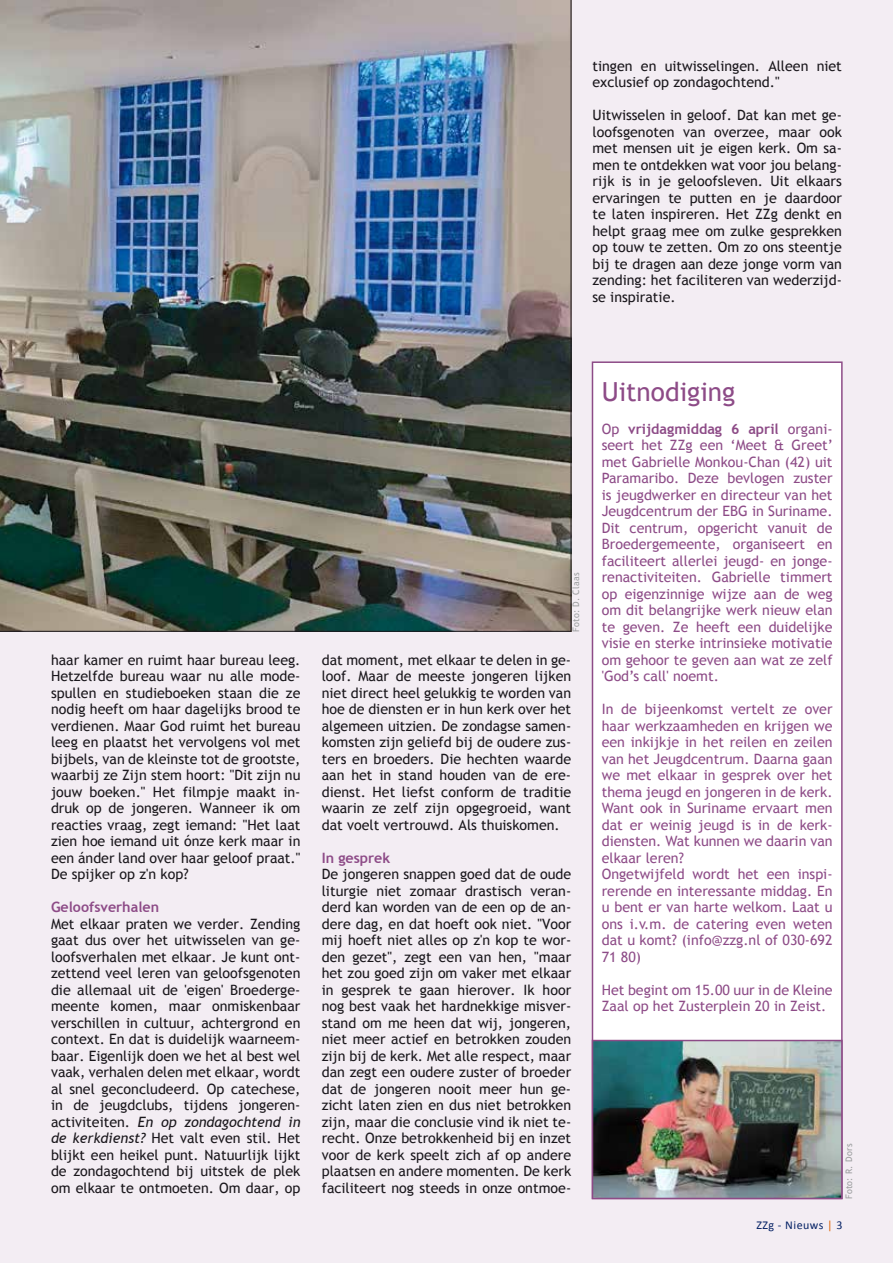
<style>
.page{position:relative;width:893px;height:1263px;background:#f3edf3}
.page>*{position:absolute;margin:0;border:0;box-sizing:border-box;transform-origin:0 0}
.t1{font:26.25px "Trebuchet MS";color:#8d4b87}
.t2{font:14.25px/16.5px "Trebuchet MS";color:#1a171c;text-align:justify}
.t3{font:14.25px/16.5px "Trebuchet MS";color:#8d4b87}
.t4{font:700 14.25px "Trebuchet MS";color:#8d4b87}
.t5{font:12px "Calibri";letter-spacing:.04em;color:#052265}
.t6{font:9px "Trebuchet MS";letter-spacing:.025em;color:#9c9e9f}
.s1{font-style:italic}
.s2{font-weight:700}
.s3{color:#e0670b}
</style>
<div class="page">
<img style="left:0;top:0;width:571px;height:632px">
<div style="left:592px;top:362px;width:250px;height:836px;background:#fff"></div>
<div style="left:592px;top:361px;width:251px;height:838px;border:2px solid #8d4b87"></div>
<img style="left:591px;top:1039px;width:252px;height:161px">
<p class="t2" style="left:592px;top:57px;width:251px">tingen en uitwisselingen. Alleen niet exclusief op zondagochtend."</p>
<p class="t2" style="left:592px;top:107px;width:251px">Uitwisselen in geloof. Dat kan met ge&shy;loofsgenoten van overzee, maar ook met mensen uit je eigen kerk. Om sa&shy;men te ontdekken wat voor jou belang&shy;rijk is in je geloofsleven. Uit elkaars ervaringen te putten en je daardoor te laten inspireren. Het ZZg denkt en helpt graag mee om zulke gesprekken op touw te zetten. Om zo ons steentje bij te dragen aan deze jonge vorm van zending: het faciliteren van wederzijd&shy;se inspiratie.</p>
<p class="t2" style="left:51px;top:651px;width:251px">haar kamer en ruimt haar bureau leeg.<br>Hetzelfde bureau waar nu alle mode&shy;spullen en studieboeken staan die ze nodig heeft om haar dagelijks brood te verdienen. Maar God ruimt het bureau leeg en plaatst het vervolgens vol met bijbels, van de kleinste tot de grootste, waarbij ze Zijn stem hoort: "Dit zijn nu jouw boeken." Het filmpje maakt in&shy;druk op de jongeren. Wanneer ik om reacties vraag, zegt iemand: "Het laat zien hoe iemand uit ónze kerk maar in een ánder land over haar geloof praat." De spijker op z'n kop?</p>
<p class="t4" style="left:51px;top:898px;width:110px">Geloofsverhalen</p>
<p class="t2" style="left:51px;top:915px;width:251px">Met elkaar praten we verder. Zending gaat dus over het uitwisselen van ge&shy;loofsverhalen met elkaar. Je kunt ont&shy;zettend veel leren van geloofsgenoten die allemaal uit de 'eigen' Broederge&shy;meente komen, maar onmiskenbaar verschillen in cultuur, achtergrond en context. En dat is duidelijk waarneem&shy;baar. Eigenlijk doen we het al best wel vaak, verhalen delen met elkaar, wordt al snel geconcludeerd. Op catechese, in de jeugdclubs, tijdens jongeren&shy;activiteiten. <span class="s1">En op zondagochtend in de kerkdienst?</span> Het valt even stil. Het blijkt een heikel punt. Natuurlijk lijkt de zondagochtend bij uitstek de plek om elkaar te ontmoeten. Om daar, op</p>
<p class="t6" style="left:571px;top:631px;width:61px;rotate:-90deg">Foto: D. Claas</p>
<p class="t2" style="left:322px;top:651px;width:251px">dat moment, met elkaar te delen in ge&shy;loof. Maar de meeste jongeren lijken niet direct heel gelukkig te worden van hoe de diensten er in hun kerk over het algemeen uitzien. De zondagse samen&shy;komsten zijn geliefd bij de oudere zus&shy;ters en broeders. Die hechten waarde aan het in stand houden van de ere&shy;dienst. Het liefst conform de traditie waarin ze zelf zijn opgegroeid, want dat voelt vertrouwd. Als thuiskomen.</p>
<p class="t4" style="left:322px;top:849px;width:70px">In gesprek</p>
<p class="t2" style="left:322px;top:866px;width:251px">De jongeren snappen goed dat de oude liturgie niet zomaar drastisch veran&shy;derd kan worden van de een op de an&shy;dere dag, en dat hoeft ook niet. "Voor mij hoeft niet alles op z'n kop te wor&shy;den gezet", zegt een van hen, "maar het zou goed zijn om vaker met elkaar in gesprek te gaan hierover. Ik hoor nog best vaak het hardnekkige misver&shy;stand om me heen dat wij, jongeren, niet meer actief en betrokken zouden zijn bij de kerk. Met alle respect, maar dan zegt een oudere zuster of broeder dat de jongeren nooit meer hun ge&shy;zicht laten zien en dus niet betrokken zijn, maar die conclusie vind ik niet te&shy;recht. Onze betrokkenheid bij en inzet voor de kerk speelt zich af op andere plaatsen en andere momenten. De kerk faciliteert nog steeds in onze ontmoe-</p>
<h1 class="t1" style="left:602px;top:376px;width:135px">Uitnodiging</h1>
<p class="t3" style="left:602px;top:420px;width:233px;text-align:justify">Op <span class="s2">vrijdagmiddag 6 april</span> organi&shy;seert het ZZg een ‘Meet &amp; Greet’ met Gabrielle Monkou-Chan (42) uit Paramaribo. Deze bevlogen zuster is jeugdwerker en directeur van het Jeugdcentrum der EBG in Suriname.<br>Dit centrum, opgericht vanuit de Broedergemeente, organiseert en faciliteert allerlei jeugd- en jonge&shy;renactiviteiten. Gabrielle timmert op eigenzinnige wijze aan de weg om dit belangrijke werk nieuw elan te geven. Ze heeft een duidelijke visie en sterke intrinsieke motivatie om gehoor te geven aan wat ze zelf 'God’s call' noemt.</p>
<p class="t3" style="left:602px;top:701px;width:232px">In de bijeenkomst vertelt ze over haar werkzaamheden en krijgen we een inkijkje in het reilen en zeilen van het Jeugdcentrum. Daarna gaan we met elkaar in gesprek over het thema jeugd en jongeren in de kerk.<br>Want ook in Suriname ervaart men dat er weinig jeugd is in de kerk&shy;diensten. Wat kunnen we daarin van elkaar leren?<br>Ongetwijfeld wordt het een inspi&shy;rerende en interessante middag. En u bent er van harte welkom. Laat u ons i.v.m. de catering even weten dat u komt? (info@zzg.nl of 030-692<br>71 80)</p>
<p class="t3" style="left:602px;top:981px;width:232px">Het begint om 15.00 uur in de Kleine<br>Zaal op het Zusterplein 20 in Zeist.</p>
<p class="t6" style="left:843px;top:1199px;width:57px;rotate:-90deg">Foto: R. Dors</p>
<p class="t5" style="left:756px;top:1218px;width:88px">ZZg - Nieuws <span class="s3">|</span> 3</p>
</div>
